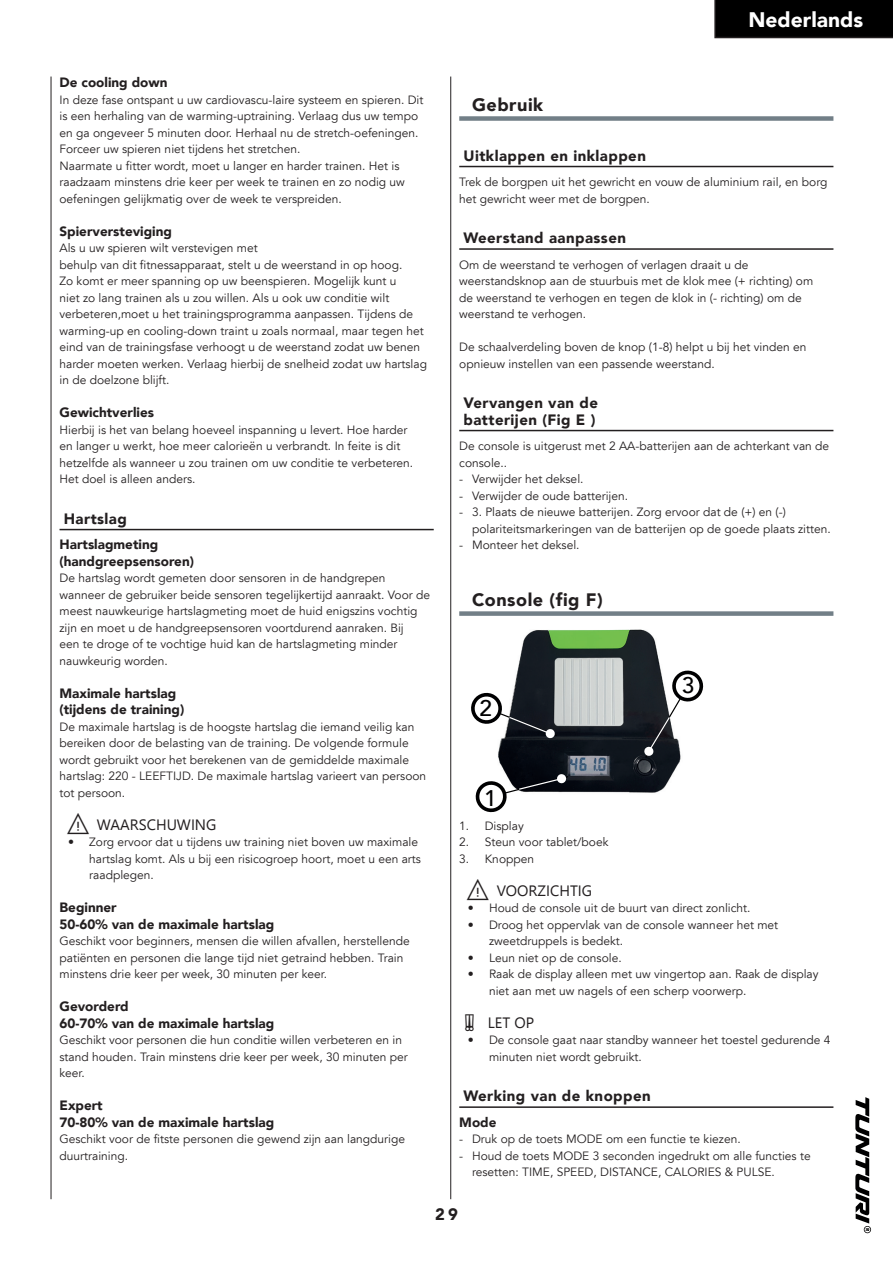
<style>
.page{position:relative;width:893px;height:1263px;background:#fff}
.page>*{position:absolute;margin:0;border:0;box-sizing:border-box;transform-origin:0 0}
.t1{font:500 22.5px "Avenir LT";color:#000001}
.t2{font:900 21px "Avenir LT";color:#fff}
.t3{font:900 18px "Avenir LT";letter-spacing:.03em;color:#231f20}
.t4{font:900 16.5px "Avenir LT";color:#231f20}
.t5{font:900 15px/16.5px "Avenir LT";letter-spacing:.03em;color:#231f20}
.t6{font:900 13.5px/16.5px "Avenir LT";color:#231f20}
.t7{font:12px/16.5px "Avenir LT";color:#231f20}
</style>
<div class="page">
<div style="left:714px;top:0;width:179px;height:38px;background:#000"></div>
<svg style="left:855px;top:1097px;width:16px;height:136px"></svg>
<hr style="left:51px;top:77px;width:1px;height:1122px;background:#231f20">
<hr style="left:450px;top:77px;width:1px;height:1122px;background:#231f20">
<hr style="left:60px;top:529px;width:374px;height:1px;background:#231f20">
<div style="left:459px;top:116px;width:374px;height:5px;background:#727f87"></div>
<hr style="left:459px;top:166px;width:374px;height:1px;background:#231f20">
<hr style="left:459px;top:248px;width:374px;height:2px;background:#231f20">
<hr style="left:459px;top:430px;width:374px;height:1px;background:#231f20">
<div style="left:459px;top:611px;width:374px;height:5px;background:#727f87"></div>
<hr style="left:459px;top:1106px;width:374px;height:2px;background:#231f20">
<img style="left:498px;top:629px;width:183px;height:164px">
<svg style="left:471px;top:691px;width:87px;height:48px"></svg>
<svg style="left:475px;top:774px;width:94px;height:39px"></svg>
<svg style="left:644px;top:668px;width:60px;height:91px"></svg>
<p class="t6" style="left:60px;top:74px;width:109px">De cooling down</p>
<p class="t7" style="left:60px;top:91px;width:365px">In deze fase ontspant u uw cardiovascu-laire systeem en spieren. Dit is een herhaling van de warming-uptraining. Verlaag dus uw tempo en ga ongeveer 5 minuten door. Herhaal nu de stretch-oefeningen.<br>Forceer uw spieren niet tijdens het stretchen.<br>Naarmate u fitter wordt, moet u langer en harder trainen. Het is raadzaam minstens drie keer per week te trainen en zo nodig uw oefeningen gelijkmatig over de week te verspreiden.</p>
<p class="t6" style="left:60px;top:222px;width:114px">Spierversteviging</p>
<p class="t7" style="left:60px;top:240px;width:369px">Als u uw spieren wilt verstevigen met<br>behulp van dit fitnessapparaat, stelt u de weerstand in op hoog.<br>Zo komt er meer spanning op uw beenspieren. Mogelijk kunt u<br>niet zo lang trainen als u zou willen. Als u ook uw conditie wilt verbeteren,moet u het trainingsprogramma aanpassen. Tijdens de warming-up en cooling-down traint u zoals normaal, maar tegen het eind van de trainingsfase verhoogt u de weerstand zodat uw benen harder moeten werken. Verlaag hierbij de snelheid zodat uw hartslag in de doelzone blijft.</p>
<p class="t6" style="left:60px;top:404px;width:96px">Gewichtverlies</p>
<p class="t7" style="left:60px;top:421px;width:353px">Hierbij is het van belang hoeveel inspanning u levert. Hoe harder en langer u werkt, hoe meer calorieën u verbrandt. In feite is dit hetzelfde als wanneer u zou trainen om uw conditie te verbeteren.<br>Het doel is alleen anders.</p>
<p class="t5" style="left:64px;top:510px;width:65px">Hartslag</p>
<p class="t6" style="left:60px;top:536px;width:136px">Hartslagmeting (handgreepsensoren)</p>
<p class="t7" style="left:60px;top:570px;width:372px">De hartslag wordt gemeten door sensoren in de handgrepen wanneer de gebruiker beide sensoren tegelijkertijd aanraakt. Voor de meest nauwkeurige hartslagmeting moet de huid enigszins vochtig zijn en moet u de handgreepsensoren voortdurend aanraken. Bij<br>een te droge of te vochtige huid kan de hartslagmeting minder nauwkeurig worden.</p>
<p class="t6" style="left:60px;top:684px;width:126px">Maximale hartslag (tijdens de training)</p>
<p class="t7" style="left:60px;top:718px;width:368px">De maximale hartslag is de hoogste hartslag die iemand veilig kan bereiken door de belasting van de training. De volgende formule wordt gebruikt voor het berekenen van de gemiddelde maximale hartslag: 220 - LEEFTIJD. De maximale hartslag varieert van persoon tot persoon.</p>
<p class="t7" style="left:89px;top:834px;width:333px;text-indent:-21px">• Zorg ervoor dat u tijdens uw training niet boven uw maximale hartslag komt. Als u bij een risicogroep hoort, moet u een arts raadplegen.</p>
<p class="t6" style="left:60px;top:899px;width:216px">Beginner<br>50-60% van de maximale hartslag</p>
<p class="t7" style="left:60px;top:933px;width:352px">Geschikt voor beginners, mensen die willen afvallen, herstellende patiënten en personen die lange tijd niet getraind hebben. Train minstens drie keer per week, 30 minuten per keer.</p>
<p class="t6" style="left:60px;top:998px;width:216px">Gevorderd<br>60-70% van de maximale hartslag</p>
<p class="t7" style="left:60px;top:1032px;width:350px">Geschikt voor personen die hun conditie willen verbeteren en in stand houden. Train minstens drie keer per week, 30 minuten per keer.</p>
<p class="t6" style="left:60px;top:1097px;width:216px">Expert<br>70-80% van de maximale hartslag</p>
<p class="t7" style="left:60px;top:1131px;width:347px">Geschikt voor de fitste personen die gewend zijn aan langdurige duurtraining.</p>
<h2 class="t2" style="left:748px;top:6px;width:116px">Nederlands</h2>
<h3 class="t3" style="left:472px;top:94px;width:73px">Gebruik</h3>
<p class="t5" style="left:463px;top:147px;width:184px">Uitklappen en inklappen</p>
<p class="t7" style="left:459px;top:174px;width:370px">Trek de borgpen uit het gewricht en vouw de aluminium rail, en borg het gewricht weer met de borgpen.</p>
<p class="t5" style="left:463px;top:229px;width:164px">Weerstand aanpassen</p>
<p class="t7" style="left:459px;top:256px;width:356px">Om de weerstand te verhogen of verlagen draait u de weerstandsknop aan de stuurbuis met de klok mee (+ richting) om de weerstand te verhogen en tegen de klok in (- richting) om de weerstand te verhogen.</p>
<p class="t7" style="left:459px;top:339px;width:349px">De schaalverdeling boven de knop (1-8) helpt u bij het vinden en opnieuw instellen van een passende weerstand.</p>
<p class="t5" style="left:463px;top:394px;width:136px">Vervangen van de batterijen (Fig E )</p>
<p class="t7" style="left:459px;top:438px;width:372px">De console is uitgerust met 2 AA-batterijen aan de achterkant van de console..</p>
<p class="t7" style="left:459px;top:471px;width:124px">- Verwijder het deksel.</p>
<p class="t7" style="left:459px;top:487px;width:168px">- Verwijder de oude batterijen.</p>
<p class="t7" style="left:472px;top:504px;width:358px;text-indent:-13px">- 3. Plaats de nieuwe batterijen. Zorg ervoor dat de (+) en (-) polariteitsmarkeringen van de batterijen op de goede plaats zitten.</p>
<p class="t7" style="left:459px;top:537px;width:120px">- Monteer het deksel.</p>
<h3 class="t3" style="left:472px;top:589px;width:132px">Console (fig F)</h3>
<h1 class="t1" style="left:480px;top:695px;width:14px">2</h1>
<h1 class="t1" style="left:484px;top:785px;width:14px">1</h1>
<h1 class="t1" style="left:682px;top:672px;width:14px">3</h1>
<p class="t7" style="left:459px;top:817px;width:66px">1. Display</p>
<p class="t7" style="left:459px;top:834px;width:151px">2. Steun voor tablet/boek</p>
<p class="t7" style="left:459px;top:850px;width:76px">3. Knoppen</p>
<p class="t7" style="left:468px;top:900px;width:282px">• Houd de console uit de buurt van direct zonlicht.</p>
<p class="t7" style="left:489px;top:916px;width:291px;text-indent:-21px">• Droog het oppervlak van de console wanneer het met zweetdruppels is bedekt.</p>
<p class="t7" style="left:468px;top:949px;width:153px">• Leun niet op de console.</p>
<p class="t7" style="left:489px;top:966px;width:331px;text-indent:-21px">• Raak de display alleen met uw vingertop aan. Raak de display niet aan met uw nagels of een scherp voorwerp.</p>
<p class="t7" style="left:489px;top:1032px;width:343px;text-indent:-21px">• De console gaat naar standby wanneer het toestel gedurende 4 minuten niet wordt gebruikt.</p>
<p class="t5" style="left:463px;top:1087px;width:189px">Werking van de knoppen</p>
<p class="t6" style="left:459px;top:1113px;width:39px">Mode</p>
<p class="t7" style="left:459px;top:1131px;width:281px">- Druk op de toets MODE om een functie te kiezen.</p>
<p class="t7" style="left:472px;top:1147px;width:340px;text-indent:-13px">- Houd de toets MODE 3 seconden ingedrukt om alle functies te resetten: TIME, SPEED, DISTANCE, CALORIES &amp; PULSE.</p>
<h3 class="t4" style="left:435px;top:1204px;width:24px">29</h3>
</div>
